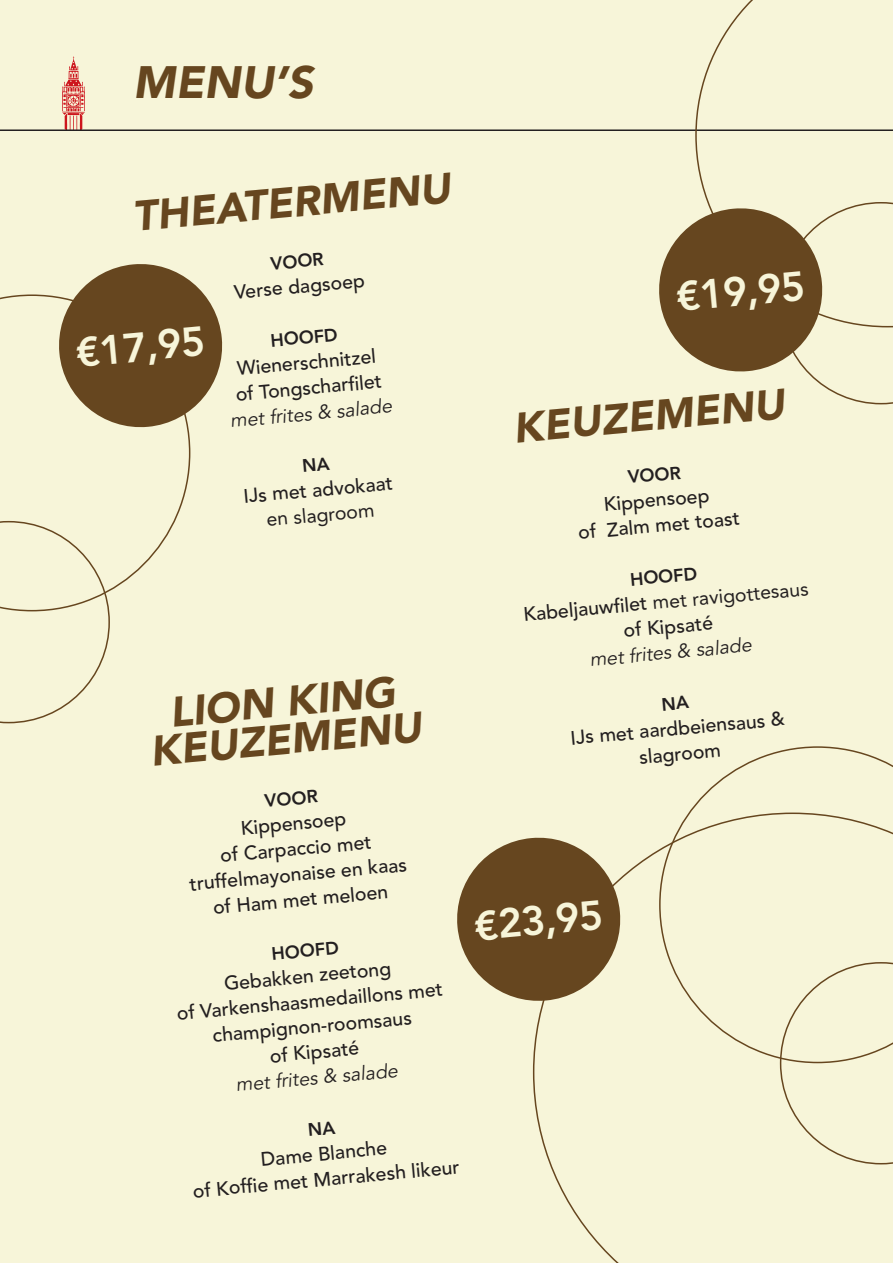
<style>
.page{position:relative;width:893px;height:1263px;background:#f7f5d9}
.page>*{position:absolute;margin:0;border:0;box-sizing:border-box;transform-origin:0 0}
.t1{font:italic 900 45px "Avenir LT Std";color:#66461f}
.t2{font:italic 900 42px/37.5px "Avenir LT Std";color:#66461f;text-align:center}
.t3{font:800 40.95px "Avenir LT Std";color:#f7f5d9}
.t4{font:500 19.5px/25.5px "Avenir LT Std";color:#231f20;text-align:center}
.t5{font:italic 19.5px "Avenir LT Std";color:#231f20}
.t6{font:19.5px "Avenir LT Std";color:#231f20}
.t7{font:800 18px "Avenir LT Std";color:#231f20}
.s1{font-weight:400}
</style>
<div class="page">
<svg style="left:533px;top:849px;width:357px;height:414px"></svg>
<svg style="left:62px;top:56px;width:23px;height:73px"></svg>
<hr style="left:0;top:129px;width:893px;height:2px;background:#231f20">
<svg style="left:659px;top:746px;width:234px;height:317px"></svg>
<svg style="left:780px;top:962px;width:113px;height:202px"></svg>
<svg style="left:0;top:294px;width:190px;height:297px"></svg>
<svg style="left:55px;top:264px;width:168px;height:167px"></svg>
<svg style="left:457px;top:837px;width:167px;height:167px"></svg>
<svg style="left:0;top:521px;width:110px;height:202px"></svg>
<svg style="left:695px;top:0;width:198px;height:202px"></svg>
<svg style="left:659px;top:202px;width:234px;height:202px"></svg>
<h1 class="t1" style="left:133px;top:55px;width:182px">MENU’S</h1>
<h2 class="t2" style="left:131px;top:198px;width:320px;rotate:-5deg">THEATERMENU</h2>
<p class="t7" style="left:270px;top:253px;width:55px;rotate:-5deg">VOOR</p>
<p class="t4" style="left:233px;top:280px;width:133px;rotate:-5deg">Verse dagsoep</p>
<p class="t7" style="left:270px;top:330px;width:69px;rotate:-5deg">HOOFD</p>
<p class="t4" style="left:232px;top:356px;width:148px;text-align:left;rotate:-5deg">Wienerschnitzel of Tongscharfi let</p>
<p class="t5" style="left:229px;top:409px;width:164px;rotate:-5deg">met frites &amp; salade</p>
<h3 class="t3" style="left:74px;top:328px;width:131px;rotate:-5deg">€17,95</h3>
<p class="t4" style="left:242px;top:484px;width:151px;rotate:-5deg">IJs met advokaat</p>
<p class="t6" style="left:265px;top:508px;width:110px;rotate:-5deg">en slagroom</p>
<h2 class="t2" style="left:145px;top:695px;width:274px;rotate:-5deg">LION KING<br>KEUZEMENU</h2>
<p class="t7" style="left:264px;top:790px;width:55px;rotate:-5deg">VOOR</p>
<p class="t4" style="left:184px;top:820px;width:220px;rotate:-5deg">Kippensoep<br>of Carpaccio met truffelmayonaise en kaas of Ham met meloen</p>
<p class="t7" style="left:271px;top:943px;width:69px;rotate:-5deg">HOOFD</p>
<p class="t4" style="left:174px;top:975px;width:268px;rotate:-5deg">Gebakken zeetong<br>of Varkenshaasmedaillons met champignon-roomsaus<br>of Kipsaté</p>
<p class="t5" style="left:235px;top:1073px;width:164px;rotate:-5deg">met frites &amp; salade</p>
<h3 class="t3" style="left:674px;top:273px;width:131px;rotate:-5deg">€19,95</h3>
<h2 class="t2" style="left:512px;top:409px;width:274px;rotate:-5deg">KEUZEMENU</h2>
<p class="t7" style="left:627px;top:466px;width:55px;rotate:-5deg">VOOR</p>
<p class="t4" style="left:575px;top:494px;width:164px;rotate:-5deg">Kippensoep<br>of Zalm met toast</p>
<p class="t7" style="left:629px;top:569px;width:69px;rotate:-5deg">HOOFD</p>
<p class="t4" style="left:522px;top:601px;width:288px;rotate:-5deg">Kabeljauwfi let <span class="s1">met ravigottesaus </span>of Kipsaté</p>
<p class="t5" style="left:589px;top:648px;width:164px;rotate:-5deg">met frites &amp; salade</p>
<p class="t4" style="left:569px;top:725px;width:216px;rotate:-5deg">IJs met aardbeiensaus &amp; slagroom</p>
<h3 class="t3" style="left:472px;top:902px;width:131px;rotate:-5deg">€23,95</h3>
<p class="t4" style="left:190px;top:1153px;width:269px;rotate:-5deg">Dame Blanche<br>of Koffi e met Marrakesh likeur</p>
</div>
